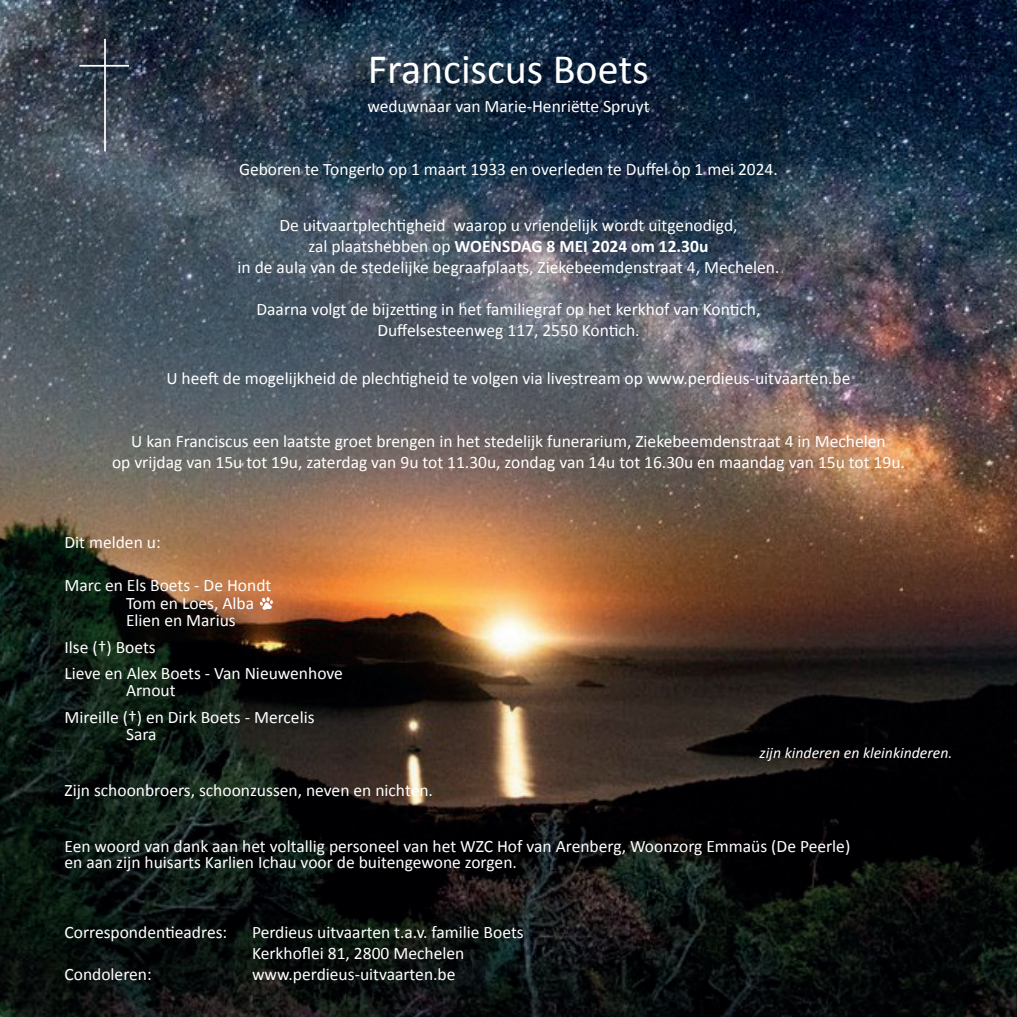
<style>
.page{position:relative;width:1017px;height:1017px;background:#fff}
.page>*{position:absolute;margin:0;border:0;box-sizing:border-box;transform-origin:0 0}
.t1{font:42px "Calibri";color:#fff}
.t2{font:17.5px/17.5px "Calibri";color:#fff}
.t3{font:700 17.5px "Calibri";color:#fff}
.t4{font:italic 15.75px "Calibri";color:#fff}
.s1{font-weight:400}
</style>
<div class="page">
<img style="left:0;top:0;width:1017px;height:1017px">
<hr style="left:104px;top:39px;width:2px;height:112px;background:#fff">
<hr style="left:79px;top:65px;width:50px;height:2px;background:#fff">
<svg style="left:260px;top:597px;width:14px;height:13px"></svg>
<p class="t1" style="left:368px;top:40px;width:282px">Franciscus Boets</p>
<p class="t2" style="left:367px;top:97px;width:284px">weduwnaar van Marie-Henriëtte Spruyt</p>
<p class="t2" style="left:239px;top:160px;width:540px">Geboren te Tongerlo op 1 maart 1933 en overleden te Duffel op 1 mei 2024.</p>
<p class="t2" style="left:279px;top:216px;width:460px">De uitvaartplechtigheid waarop u vriendelijk wordt uitgenodigd,</p>
<p class="t3" style="left:309px;top:234px;width:401px"><span class="s1">zal plaatshebben op</span> WOENSDAG 8 MEI 2024 om 12.30u</p>
<p class="t2" style="left:238px;top:258px;width:543px">in de aula van de stedelijke begraafplaats, Ziekebeemdenstraat 4, Mechelen.</p>
<p class="t2" style="left:256px;top:300px;width:505px">Daarna volgt de bijzetting in het familiegraf op het kerkhof van Kontich,</p>
<p class="t2" style="left:377px;top:321px;width:264px">Duffelsesteenweg 117, 2550 Kontich.</p>
<p class="t2" style="left:166px;top:369px;width:686px">U heeft de mogelijkheid de plechtigheid te volgen via livestream op www.perdieus-uitvaarten.be</p>
<p class="t2" style="left:131px;top:432px;width:756px">U kan Franciscus een laatste groet brengen in het stedelijk funerarium, Ziekebeemdenstraat 4 in Mechelen</p>
<p class="t2" style="left:112px;top:453px;width:794px">op vrijdag van 15u tot 19u, zaterdag van 9u tot 11.30u, zondag van 14u tot 16.30u en maandag van 15u tot 19u.</p>
<p class="t2" style="left:64px;top:533px;width:98px">Dit melden u:</p>
<p class="t2" style="left:126px;top:576px;width:147px;text-indent:-62px">Marc en Els Boets - De Hondt<br>Tom en Loes, Alba</p>
<p class="t2" style="left:126px;top:611px;width:111px">Elien en Marius</p>
<p class="t2" style="left:64px;top:638px;width:93px">Ilse (†) Boets</p>
<p class="t2" style="left:126px;top:664px;width:218px;text-indent:-62px">Lieve en Alex Boets - Van Nieuwenhove<br>Arnout</p>
<p class="t2" style="left:126px;top:708px;width:190px;text-indent:-62px">Mireille (†) en Dirk Boets - Mercelis<br>Sara</p>
<p class="t2" style="left:64px;top:781px;width:370px">Zijn schoonbroers, schoonzussen, neven en nichten.</p>
<p class="t4" style="left:759px;top:741px;width:195px">zijn kinderen en kleinkinderen.</p>
<p class="t2" style="left:64px;top:838px;width:787px;line-height:15.8px">Een woord van dank aan het voltallig personeel van het WZC Hof van Arenberg, Woonzorg Emmaüs (De Peerle) en aan zijn huisarts Karlien Ichau voor de buitengewone zorgen.</p>
<p class="t2" style="left:64px;top:923px;width:164px">Correspondentieadres:</p>
<p class="t2" style="left:252px;top:923px;width:273px">Perdieus uitvaarten t.a.v. familie Boets</p>
<p class="t2" style="left:252px;top:944px;width:214px">Kerkhoflei 81, 2800 Mechelen</p>
<p class="t2" style="left:64px;top:965px;width:89px">Condoleren:</p>
<p class="t2" style="left:252px;top:965px;width:205px">www.perdieus-uitvaarten.be</p>
</div>
